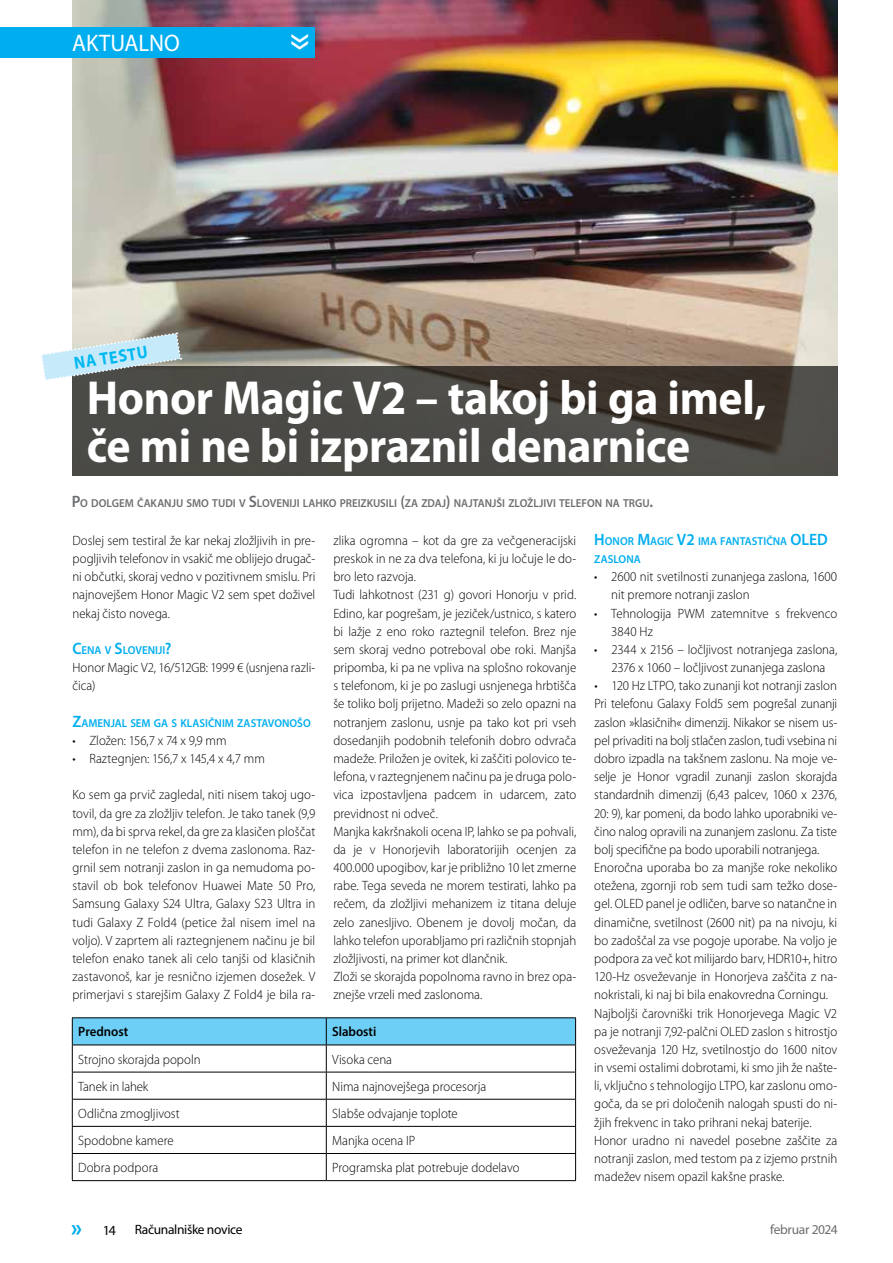
<style>
.page{position:relative;width:893px;height:1263px;background:#fff}
.page>*{position:absolute;margin:0;border:0;box-sizing:border-box;transform-origin:0 0}
.t1{font:700 48px/48px "Myriad Pro";letter-spacing:-.01em;color:#fff;scale:.95 1}
.t2{font:45px "Myriad Pro";color:#fff;scale:.95 1}
.t3{font:24px "Myriad Pro";color:#fff;scale:.95 1}
.t4{font:700 17.7px "Myriad Pro";color:#00b9f1;scale:.9 1}
.t5{font:13.95px "Myriad Pro";color:#000}
.t6{font:300 13.5px/18.1px "Myriad Pro";color:#000;scale:.95 1}
.t7{font:13.5px "Myriad Pro";letter-spacing:-.025em;color:#000}
.t8{font:600 13.5px "Myriad Pro";letter-spacing:-.005em;color:#000;scale:.95 1}
.t9{font:13.5px "Myriad Pro";letter-spacing:-.02em;color:#6d6e71}
.t10{font:600 11.55px "Myriad Pro";color:#6d6e71;scale:.95 1}
.t11{font:600 11.55px/18.1px "Myriad Pro";color:#00aeef;scale:.95 1}
.s1{font-size:16.5px}
.s2{font-weight:700;font-size:24.75px;color:#00aeef}
</style>
<div class="page">
<img style="left:73px;top:0;width:764px;height:366px">
<svg style="left:73px;top:366px;width:765px;height:109px;background:#484540"></svg>
<hr style="left:72px;top:1017px;width:254px;height:1px;background:#000">
<hr style="left:326px;top:1017px;width:250px;height:1px;background:#000">
<svg style="left:72px;top:1018px;width:504px;height:162px"></svg>
<hr style="left:72px;top:1180px;width:254px;height:1px;background:#000">
<hr style="left:326px;top:1180px;width:250px;height:1px;background:#000">
<svg style="left:41px;top:332px;width:141px;height:50px;background:#b5c5ca"></svg>
<div style="left:0;top:27px;width:315px;height:31px;background:#00aeef"></div>
<h3 class="t3" style="left:72px;top:29px;width:115px">AKTUALNO</h3>
<h2 class="t2" style="left:331px;top:33px;width:20px;rotate:90deg">»</h2>
<h3 class="t4" style="left:72px;top:352px;width:84px;rotate:-9deg">NA TESTU</h3>
<h1 class="t1" style="left:87px;top:372px;width:717px">Honor Magic V2 – takoj bi ga imel, če mi ne bi izpraznil denarnice</h1>
<p class="t10" style="left:72px;top:496px;width:613px"><span class="s1">P</span>O DOLGEM ČAKANJU SMO TUDI V <span class="s1">S</span>LOVENIJI LAHKO PREIZKUSILI <span class="s1">(</span>ZA ZDAJ<span class="s1">)</span> NAJTANJŠI ZLOŽLJIVI TELEFON NA TRGU<span class="s1">.</span></p>
<p class="t6" style="left:72px;top:531px;width:257px;text-align:justify">Doslej sem testiral že kar nekaj zložljivih in pre&shy;pogljivih telefonov in vsakič me oblijejo drugač&shy;ni občutki, skoraj vedno v pozitivnem smislu. Pri najnovejšem Honor Magic V2 sem spet doživel nekaj čisto novega.</p>
<p class="t11" style="left:72px;top:641px;width:106px"><span class="s1">C</span>ENA V <span class="s1">S</span>LOVENIJI<span class="s1">?</span></p>
<p class="t6" style="left:72px;top:658px;width:257px">Honor Magic V2, 16/512GB: 1999 € (usnjena razli&shy;čica)</p>
<p class="t11" style="left:72px;top:713px;width:252px"><span class="s1">Z</span>AMENJAL SEM GA S KLASIČNIM ZASTAVONOŠO</p>
<p class="t6" style="left:72px;top:731px;width:164px">• Zložen: 156,7 x 74 x 9,9 mm</p>
<p class="t6" style="left:72px;top:749px;width:204px">• Raztegnjen: 156,7 x 145,4 x 4,7 mm</p>
<p class="t6" style="left:72px;top:786px;width:257px;text-align:justify">Ko sem ga prvič zagledal, niti nisem takoj ugo&shy;tovil, da gre za zložljiv telefon. Je tako tanek (9,9 mm), da bi sprva rekel, da gre za klasičen ploščat telefon in ne telefon z dvema zaslonoma. Raz&shy;grnil sem notranji zaslon in ga nemudoma po&shy;stavil ob bok telefonov Huawei Mate 50 Pro, Samsung Galaxy S24 Ultra, Galaxy S23 Ultra in tudi Galaxy Z Fold4 (petice žal nisem imel na voljo). V zaprtem ali raztegnjenem načinu je bil telefon enako tanek ali celo tanjši od klasičnih zastavonoš, kar je resnično izjemen dosežek. V primerjavi s starejšim Galaxy Z Fold4 je bila ra-</p>
<p class="t6" style="left:333px;top:531px;width:257px">zlika ogromna – kot da gre za večgeneracijski preskok in ne za dva telefona, ki ju ločuje le do&shy;bro leto razvoja.<br>Tudi lahkotnost (231 g) govori Honorju v prid.<br>Edino, kar pogrešam, je jeziček/ustnico, s katero bi lažje z eno roko raztegnil telefon. Brez nje sem skoraj vedno potreboval obe roki. Manjša pripomba, ki pa ne vpliva na splošno rokovanje s telefonom, ki je po zaslugi usnjenega hrbtišča še toliko bolj prijetno. Madeži so zelo opazni na notranjem zaslonu, usnje pa tako kot pri vseh dosedanjih podobnih telefonih dobro odvrača madeže. Priložen je ovitek, ki zaščiti polovico te&shy;lefona, v raztegnjenem načinu pa je druga polo&shy;vica izpostavljena padcem in udarcem, zato previdnost ni odveč.<br>Manjka kakršnakoli ocena IP, lahko se pa pohvali, da je v Honorjevih laboratorijih ocenjen za 400.000 upogibov, kar je približno 10 let zmerne rabe. Tega seveda ne morem testirati, lahko pa rečem, da zložljivi mehanizem iz titana deluje zelo zanesljivo. Obenem je dovolj močan, da lahko telefon uporabljamo pri različnih stopnjah zložljivosti, na primer kot dlančnik.<br>Zloži se skorajda popolnoma ravno in brez opa&shy;znejše vrzeli med zaslonoma.</p>
<p class="t11" style="left:594px;top:532px;width:246px"><span class="s1">H</span> ONOR <span class="s1">M</span>AGIC <span class="s1">V2</span> IMA FANTASTIČNA <span class="s1">OLED<br></span>ZASLONA</p>
<p class="t6" style="left:611px;top:567px;width:239px;text-indent:-17px">• 2600 nit svetilnosti zunanjega zaslona, 1600 nit premore notranji zaslon</p>
<p class="t6" style="left:611px;top:604px;width:239px;text-indent:-17px">• Tehnologija PWM zatemnitve s frekvenco<br>3840 Hz</p>
<p class="t6" style="left:594px;top:640px;width:257px;text-align:center">• 2344 x 2156 – ločljivost notranjega zaslona,<br>2376 x 1060 – ločljivost zunanjega zaslona</p>
<p class="t6" style="left:594px;top:676px;width:257px">• 120 Hz LTPO, tako zunanji kot notranji zaslon Pri telefonu Galaxy Fold5 sem pogrešal zunanji zaslon »klasičnih« dimenzij. Nikakor se nisem us&shy;pel privaditi na bolj stlačen zaslon, tudi vsebina ni dobro izpadla na takšnem zaslonu. Na moje ve&shy;selje je Honor vgradil zunanji zaslon skorajda standardnih dimenzij (6,43 palcev, 1060 x 2376, 20: 9), kar pomeni, da bodo lahko uporabniki ve&shy;čino nalog opravili na zunanjem zaslonu. Za tiste bolj specifične pa bodo uporabili notranjega.<br>Enoročna uporaba bo za manjše roke nekoliko otežena, zgornji rob sem tudi sam težko dose&shy;gel. OLED panel je odličen, barve so natančne in dinamične, svetilnost (2600 nit) pa na nivoju, ki bo zadoščal za vse pogoje uporabe. Na voljo je podpora za več kot milijardo barv, HDR10+, hitro 120-Hz osveževanje in Honorjeva zaščita z na&shy;nokristali, ki naj bi bila enakovredna Corningu.<br>Najboljši čarovniški trik Honorjevega Magic V2 pa je notranji 7,92-palčni OLED zaslon s hitrostjo osveževanja 120 Hz, svetilnostjo do 1600 nitov in vsemi ostalimi dobrotami, ki smo jih že našte&shy;li, vključno s tehnologijo LTPO, kar zaslonu omo&shy;goča, da se pri določenih nalogah spusti do ni&shy;žjih frekvenc in tako prihrani nekaj baterije.<br>Honor uradno ni navedel posebne zaščite za notranji zaslon, med testom pa z izjemo prstnih madežev nisem opazil kakšne praske.</p>
<p class="t8" style="left:78px;top:1023px;width:54px">Prednost</p>
<p class="t8" style="left:332px;top:1023px;width:48px">Slabosti</p>
<p class="t6" style="left:78px;top:1050px;width:130px">Strojno skorajda popoln</p>
<p class="t6" style="left:332px;top:1050px;width:64px">Visoka cena</p>
<p class="t6" style="left:78px;top:1077px;width:75px">Tanek in lahek</p>
<p class="t6" style="left:332px;top:1077px;width:164px">Nima najnovejšega procesorja</p>
<p class="t6" style="left:78px;top:1104px;width:108px">Odlična zmogljivost</p>
<p class="t6" style="left:332px;top:1104px;width:134px">Slabše odvajanje toplote</p>
<p class="t6" style="left:78px;top:1131px;width:102px">Spodobne kamere</p>
<p class="t6" style="left:332px;top:1131px;width:89px">Manjka ocena IP</p>
<p class="t6" style="left:78px;top:1158px;width:86px">Dobra podpora</p>
<p class="t6" style="left:332px;top:1158px;width:199px">Programska plat potrebuje dodelavo</p>
<p class="t5" style="left:71px;top:1221px;width:46px"><span class="s2">»</span> 14</p>
<p class="t7" style="left:135px;top:1221px;width:109px">Računalniške novice</p>
<p class="t9" style="left:770px;top:1221px;width:69px">februar 2024</p>
</div>
